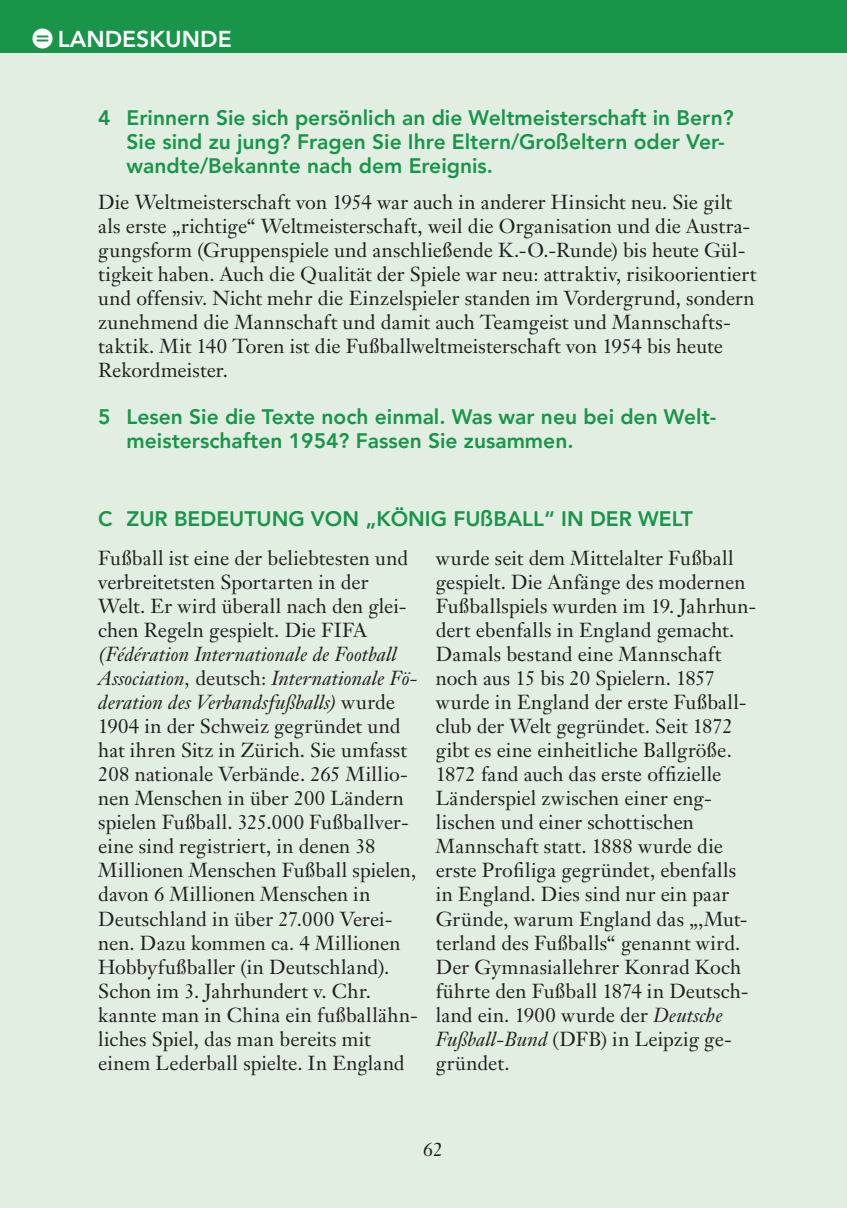
<style>
.page{position:relative;width:847px;height:1208px;background:#fff}
.page>*{position:absolute;margin:0;border:0;box-sizing:border-box;transform-origin:0 0}
.t1{font:800 23px "Avenir";color:#fff}
.t2{font:800 21px/24px "Avenir";color:#19954a}
.t3{font:20px/24px "Janson Text";letter-spacing:.005em;color:#231f20}
.t4{font:19px "Janson Text";color:#231f20}
.s1{font-family:"Button Bonus Circle Negative";font-weight:400;font-size:25px}
.s2{font-style:italic}
</style>
<div class="page">
<div style="left:0;top:41px;width:846px;height:1167px;background:#e1eee1"></div>
<div style="left:0;top:0;width:846px;height:53px;background:#19954a"></div>
<p class="t1" style="left:30px;top:25px;width:203px"><span class="s1">a</span>LANDESKUNDE</p>
<p class="t2" style="left:126px;top:106px;width:608px;text-indent:-28px">4 Erinnern Sie sich persönlich an die Weltmeisterschaft in Bern?<br>Sie sind zu jung? Fragen Sie Ihre Eltern/Großeltern oder Ver&shy;wandte/Bekannte nach dem Ereignis.</p>
<p class="t3" style="left:98px;top:192px;width:659px">Die Weltmeisterschaft von 1954 war auch in anderer Hinsicht neu. Sie gilt als erste „richtige“ Weltmeisterschaft, weil die Organisation und die Austra&shy;gungsform (Gruppenspiele und anschließende K.-O.-Runde) bis heute Gül&shy;tigkeit haben. Auch die Qualität der Spiele war neu: attraktiv, risikoorientiert und offensiv. Nicht mehr die Einzelspieler standen im Vordergrund, sondern zunehmend die Mannschaft und damit auch Teamgeist und Mannschafts&shy;taktik. Mit 140 Toren ist die Fußballweltmeisterschaft von 1954 bis heute Rekordmeister.</p>
<p class="t2" style="left:126px;top:404px;width:591px;text-indent:-28px">5 Lesen Sie die Texte noch einmal. Was war neu bei den Welt&shy;meisterschaften 1954? Fassen Sie zusammen.</p>
<p class="t2" style="left:98px;top:506px;width:596px">C ZUR BEDEUTUNG VON „KÖNIG FUßBALL“ IN DER WELT</p>
<p class="t3" style="left:98px;top:548px;width:311px">Fußball ist eine der beliebtesten und verbreitetsten Sportarten in der Welt. Er wird überall nach den glei&shy;chen Regeln gespielt. Die FIFA</p>
<p class="t3" style="left:98px;top:644px;width:321px"><span class="s2">(Fédération Internationale de Football Association,</span> deutsch: <span class="s2">Internationale Fö&shy;deration des Verbandsfußballs)</span> wurde 1904 in der Schweiz gegründet und hat ihren Sitz in Zürich. Sie umfasst 208 nationale Verbände. 265 Millio&shy;nen Menschen in über 200 Ländern spielen Fußball. 325.000 Fußballver&shy;eine sind registriert, in denen 38<br>Millionen Menschen Fußball spielen, davon 6 Millionen Menschen in Deutschland in über 27.000 Verei&shy;nen. Dazu kommen ca. 4 Millionen Hobbyfußballer (in Deutschland).<br>Schon im 3. Jahrhundert v. Chr. kannte man in China ein fußballähn&shy;liches Spiel, das man bereits mit einem Lederball spielte. In England</p>
<p class="t3" style="left:435px;top:548px;width:322px">wurde seit dem Mittelalter Fußball gespielt. Die Anfänge des modernen Fußballspiels wurden im 19. Jahrhun&shy;dert ebenfalls in England gemacht.<br>Damals bestand eine Mannschaft noch aus 15 bis 20 Spielern. 1857 wurde in England der erste Fußball&shy;club der Welt gegründet. Seit 1872 gibt es eine einheitliche Ballgröße.<br>1872 fand auch das erste offizielle Länderspiel zwischen einer eng&shy;lischen und einer schottischen Mannschaft statt. 1888 wurde die erste Profiliga gegründet, ebenfalls in England. Dies sind nur ein paar Gründe, warum England das „‚Mut&shy;terland des Fußballs“ genannt wird.<br>Der Gymnasiallehrer Konrad Koch führte den Fußball 1874 in Deutsch&shy;land ein. 1900 wurde der <span class="s2">Deutsche Fußball-Bund</span> (DFB) in Leipzig ge&shy;gründet.</p>
<p class="t4" style="left:423px;top:1141px;width:21px">62</p>
</div>
